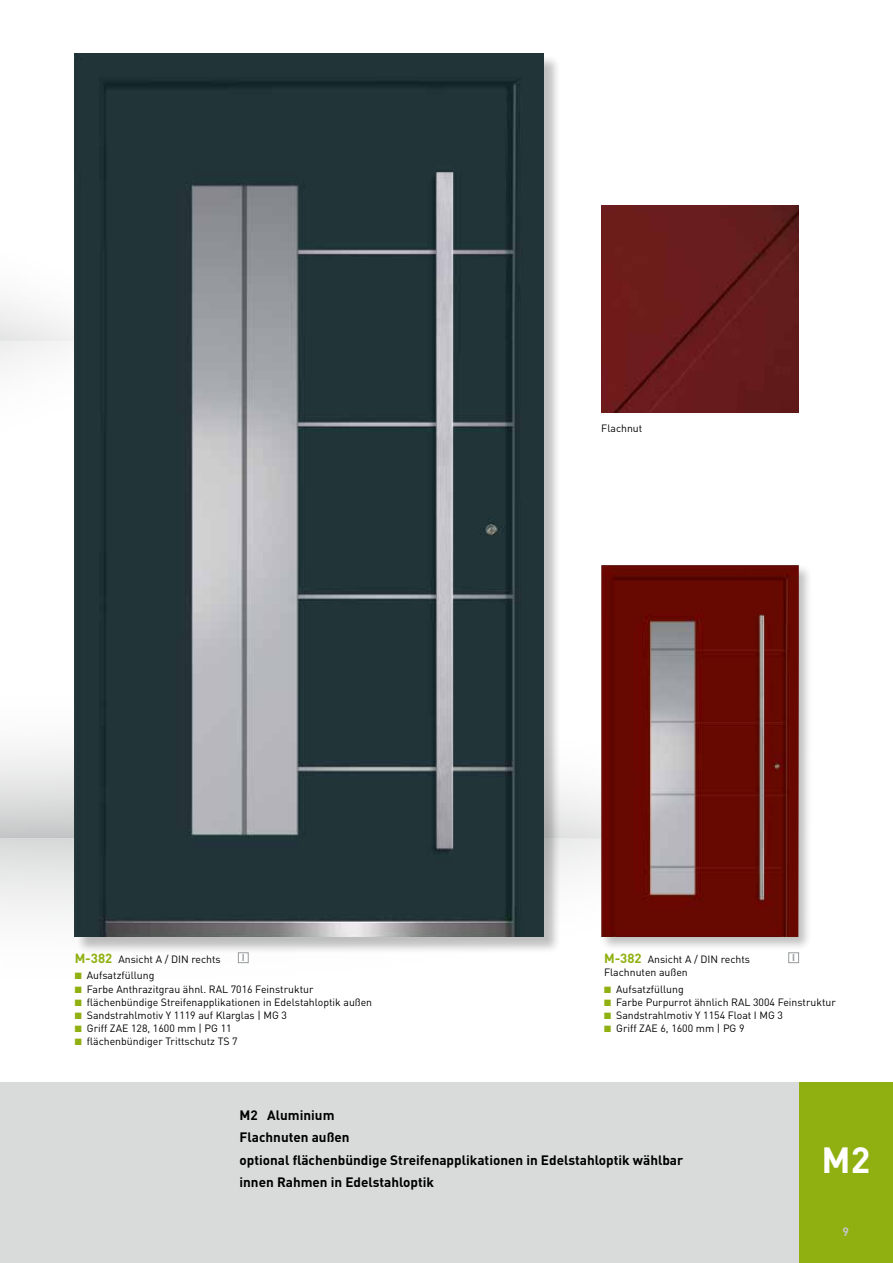
<style>
.page{position:relative;width:893px;height:1263px;background:#fff}
.page>*{position:absolute;margin:0;border:0;box-sizing:border-box;transform-origin:0 0}
.t1{font:700 36px "DIN Pro";color:#fff}
.t2{font:700 13.5px/22.2px "DIN Pro";color:#000}
.t3{font:700 12px "DIN Pro";color:#c5c6c6}
.t4{font:10.5px/13.2px "DIN Pro";color:#000}
.t5{font:700 9.75px "DIN Pro";color:#969a9c}
.s1{font-weight:700;font-size:13.2px;color:#8fb010}
.s2{color:#8fb010}
</style>
<div class="page">
<svg style="left:0;top:189px;width:75px;height:304px"></svg>
<svg style="left:0;top:686px;width:599px;height:152px"></svg>
<svg style="left:0;top:838px;width:599px;height:126px"></svg>
<div style="left:75px;top:54px;width:486px;height:900px;background:#000;opacity:.25"></div>
<img style="left:75px;top:53px;width:469px;height:884px">
<div style="left:599px;top:563px;width:214px;height:388px;background:#000;opacity:.25"></div>
<img style="left:601px;top:565px;width:198px;height:372px">
<img style="left:601px;top:206px;width:198px;height:206px">
<div style="left:238px;top:953px;width:10px;height:10px;background:#fff"></div>
<div style="left:238px;top:952px;width:10px;height:11px;border:1px solid #969a9c"></div>
<div style="left:788px;top:952px;width:11px;height:11px;border:1px solid #969a9c"></div>
<div style="left:0;top:1082px;width:893px;height:181px;background:#d9dada"></div>
<div style="left:799px;top:1082px;width:94px;height:181px;background:#8fb010"></div>
<p class="t4" style="left:601px;top:421px;width:43px">Flachnut</p>
<p class="t4" style="left:75px;top:952px;width:148px"><span class="s1">M-382</span> Ansicht A / DIN rechts</p>
<p class="t4" style="left:75px;top:968px;width:81px"><span class="s2">■</span> Aufsatzfüllung</p>
<p class="t4" style="left:75px;top:982px;width:240px"><span class="s2">■</span> Farbe Anthrazitgrau ähnl. RAL 7016 Feinstruktur</p>
<p class="t4" style="left:75px;top:995px;width:299px"><span class="s2">■</span> flächenbündige Streifenapplikationen in Edelstahloptik außen</p>
<p class="t4" style="left:75px;top:1008px;width:214px"><span class="s2">■</span> Sandstrahlmotiv Y 1119 auf Klarglas | MG 3</p>
<p class="t4" style="left:75px;top:1021px;width:158px"><span class="s2">■</span> Griff ZAE 128, 1600 mm | PG 11</p>
<p class="t4" style="left:75px;top:1034px;width:165px"><span class="s2">■</span> flächenbündiger Trittschutz TS 7</p>
<p class="t4" style="left:604px;top:952px;width:148px"><span class="s1">M-382</span> Ansicht A / DIN rechts<br>Flachnuten außen</p>
<p class="t4" style="left:604px;top:982px;width:81px"><span class="s2">■</span> Aufsatzfüllung</p>
<p class="t4" style="left:604px;top:995px;width:233px"><span class="s2">■</span> Farbe Purpurrot ähnlich RAL 3004 Feinstruktur</p>
<p class="t4" style="left:604px;top:1008px;width:180px"><span class="s2">■</span> Sandstrahlmotiv Y 1154 Float I MG 3</p>
<p class="t4" style="left:604px;top:1021px;width:142px"><span class="s2">■</span> Griff ZAE 6, 1600 mm | PG 9</p>
<p class="t5" style="left:242px;top:951px;width:4px">I</p>
<p class="t5" style="left:792px;top:951px;width:4px">I</p>
<p class="t2" style="left:240px;top:1104px;width:445px">M2 Aluminium<br>Flachnuten außen<br>optional flächenbündige Streifenapplikationen in Edelstahloptik wählbar innen Rahmen in Edelstahloptik</p>
<h1 class="t1" style="left:821px;top:1135px;width:50px">M2</h1>
<p class="t3" style="left:842px;top:1224px;width:8px">9</p>
</div>
